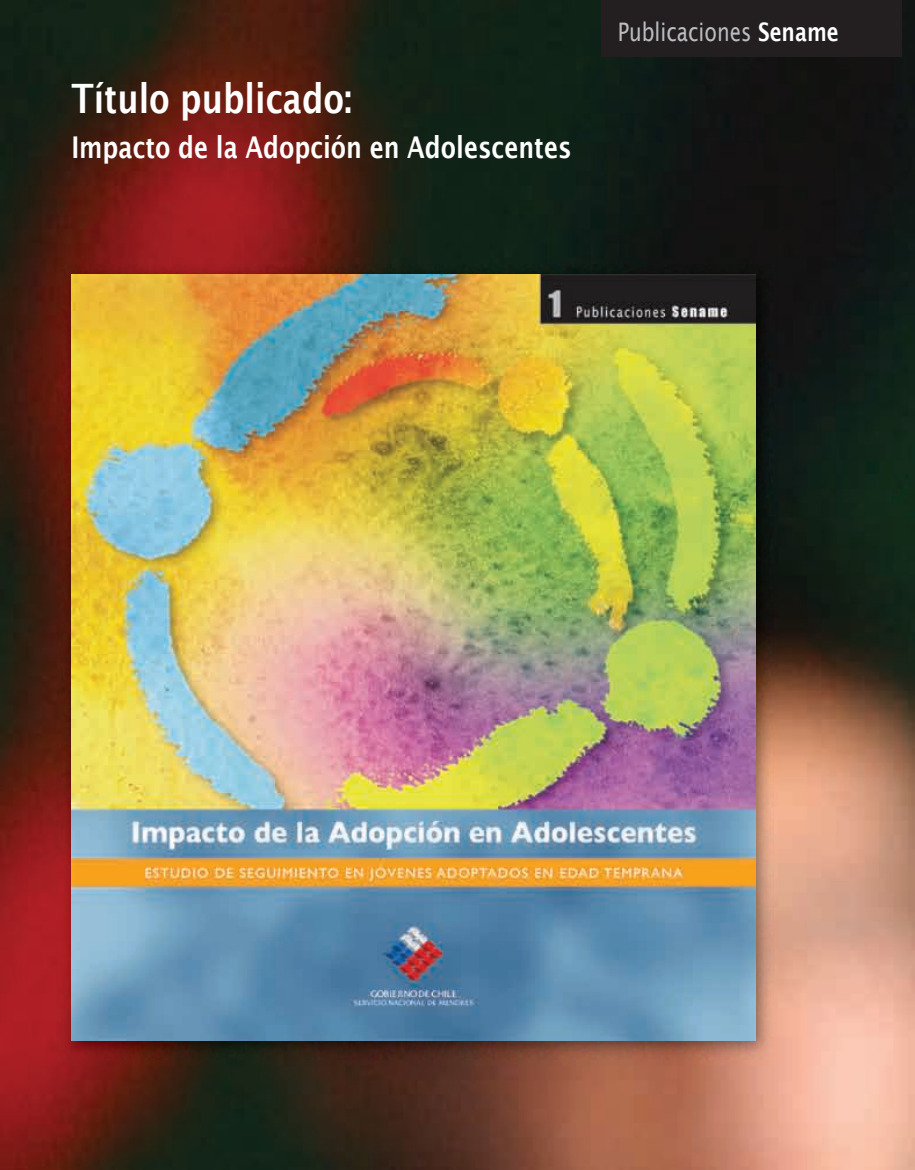
<style>
.page{position:relative;width:915px;height:1170px;background:#fff}
.page>*{position:absolute;margin:0;border:0;box-sizing:border-box;transform-origin:0 0}
.t1{font:600 40.5px "Lucida Sans";color:#fff;scale:.8 1}
.t2{font:600 30px "Lucida Sans";color:#fff;scale:.8 1}
.t3{font:25.5px "Lucida Sans";color:#bcbdc0;scale:.8 1}
.s1{font-weight:600;color:#fff}
</style>
<div class="page">
<img style="left:0;top:0;width:914px;height:1169px">
<div style="left:600px;top:0;width:300px;height:57px;background:#231f20"></div>
<img style="left:61px;top:264px;width:712px;height:795px">
<img style="left:71px;top:274px;width:683px;height:766px">
<h1 class="t1" style="left:71px;top:76px;width:352px">Título publicado:</h1>
<p class="t2" style="left:71px;top:130px;width:626px">Impacto de la Adopción en Adolescentes</p>
<p class="t3" style="left:617px;top:17px;width:277px">Publicaciones <span class="s1">Sename</span></p>
</div>
